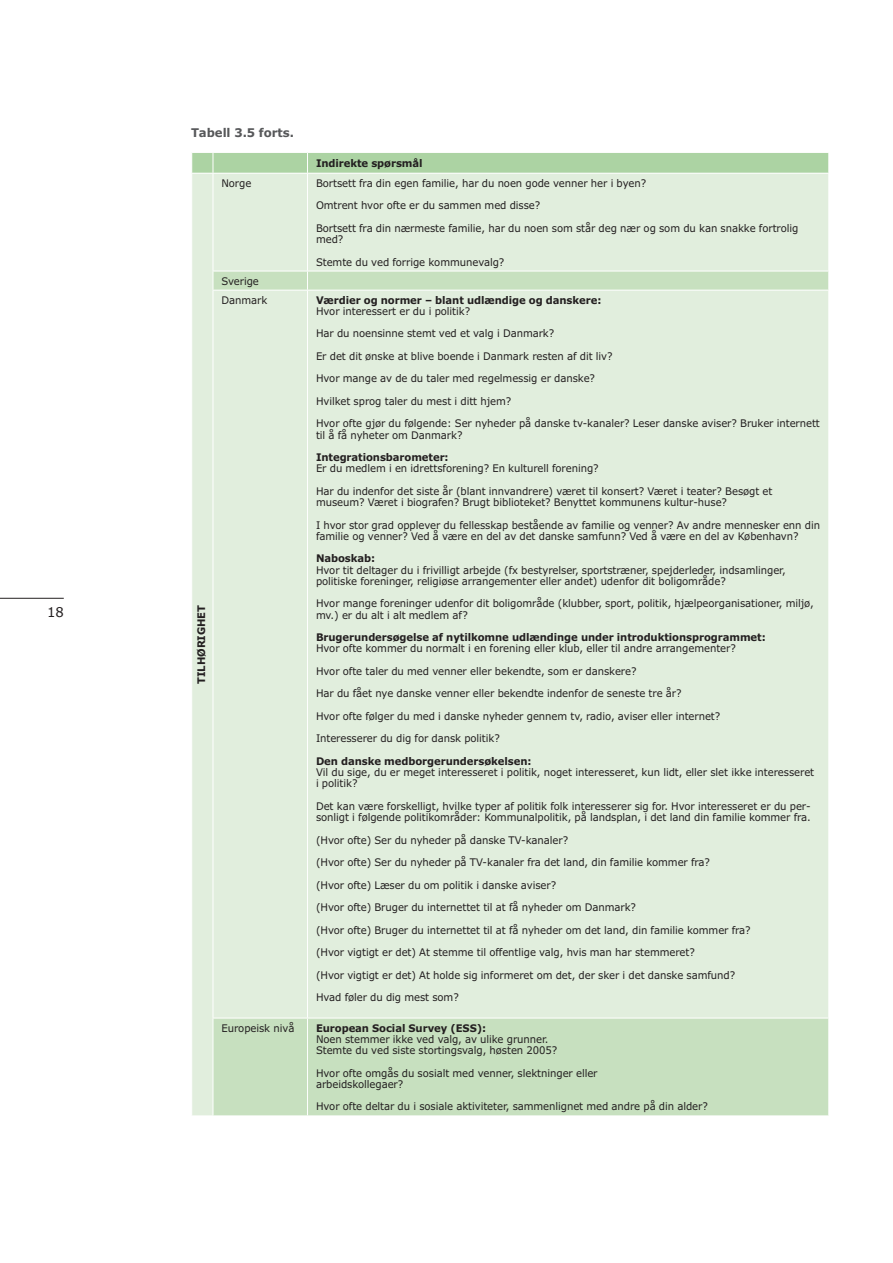
<style>
.page{position:relative;width:893px;height:1263px;background:#fff}
.page>*{position:absolute;margin:0;border:0;box-sizing:border-box;transform-origin:0 0}
.t1{font:13.5px "Verdana";color:#231f20}
.t2{font:700 12px "Verdana";letter-spacing:-.005em;color:#57585a}
.t3{font:10.5px/22.5px "Verdana";letter-spacing:-.01em;color:#231f20;scale:.96 1}
.t4{font:700 10.5px "Verdana";letter-spacing:-.01em;color:#231f20;scale:.96 1}
</style>
<div class="page">
<hr style="left:0;top:598px;width:64px;height:1px;background:#231f20">
<div style="left:192px;top:174px;width:636px;height:941px;background:#e1eedd"></div>
<svg style="left:214px;top:272px;width:614px;height:843px;background:#ddecd8"></svg>
<hr style="left:307px;top:174px;width:1px;height:97px;background:#fff">
<svg style="left:307px;top:272px;width:1px;height:18px"></svg>
<hr style="left:307px;top:290px;width:1px;height:728px;background:#fff">
<hr style="left:307px;top:1018px;width:1px;height:97px;background:#fff">
<svg style="left:192px;top:152px;width:637px;height:21px;background:#b1d5a8"></svg>
<svg style="left:828px;top:272px;width:1px;height:18px"></svg>
<hr style="left:213px;top:271px;width:94px;height:1px;background:#fff">
<hr style="left:307px;top:271px;width:522px;height:1px;background:#fff">
<hr style="left:213px;top:290px;width:94px;height:1px;background:#fff">
<hr style="left:307px;top:290px;width:522px;height:1px;background:#fff">
<hr style="left:213px;top:1018px;width:94px;height:1px;background:#fff">
<hr style="left:307px;top:1018px;width:522px;height:1px;background:#fff">
<hr style="left:213px;top:174px;width:1px;height:97px;background:#fff">
<svg style="left:213px;top:271px;width:1px;height:19px"></svg>
<hr style="left:213px;top:290px;width:1px;height:728px;background:#fff">
<hr style="left:213px;top:1018px;width:1px;height:97px;background:#fff">
<svg style="left:192px;top:1115px;width:21px;height:1px"></svg>
<p class="t1" style="left:47px;top:603px;width:18px">18</p>
<p class="t2" style="left:191px;top:125px;width:105px">Tabell 3.5 forts.</p>
<p class="t4" style="left:316px;top:156px;width:113px">Indirekte spørsmål</p>
<p class="t4" style="left:195px;top:684px;width:82px;rotate:-90deg">Tilhørighet</p>
<p class="t3" style="left:221px;top:171px;width:33px">Norge</p>
<p class="t3" style="left:316px;top:171px;width:504px">Bortsett fra din egen familie, har du noen gode venner her i byen?<br>Omtrent hvor ofte er du sammen med disse?<br>Bortsett fra din nærmeste familie, har du noen som står deg nær og som du kan snakke fortrolig</p>
<p class="t3" style="left:316px;top:228px;width:198px">med?<br>Stemte du ved forrige kommunevalg?</p>
<p class="t3" style="left:221px;top:271px;width:49px;line-height:19px">Sverige<br>Danmark</p>
<p class="t4" style="left:316px;top:293px;width:299px">Værdier og normer – blant udlændige og danskere:</p>
<p class="t3" style="left:316px;top:299px;width:526px">Hvor interessert er du i politik?<br>Har du noensinne stemt ved et valg i Danmark?<br>Er det dit ønske at blive boende i Danmark resten af dit liv?<br>Hvor mange av de du taler med regelmessig er danske?<br>Hvilket sprog taler du mest i ditt hjem?<br>Hvor ofte gjør du følgende: Ser nyheder på danske tv-kanaler? Leser danske aviser? Bruker internett</p>
<p class="t3" style="left:316px;top:423px;width:154px">til å få nyheter om Danmark?</p>
<p class="t4" style="left:316px;top:451px;width:140px">Integrationsbarometer:</p>
<p class="t3" style="left:316px;top:457px;width:477px">Er du medlem i en idrettsforening? En kulturell forening?<br>Har du indenfor det siste år (blant innvandrere) været til konsert? Været i teater? Besøgt et</p>
<p class="t3" style="left:316px;top:491px;width:527px">museum? Været i biografen? Brugt biblioteket? Benyttet kommunens kultur-huse?<br>I hvor stor grad opplever du fellesskap bestående av familie og venner? Av andre mennesker enn din</p>
<p class="t3" style="left:316px;top:524px;width:504px">familie og venner? Ved å være en del av det danske samfunn? Ved å være en del av København?</p>
<p class="t4" style="left:316px;top:552px;width:63px">Naboskab:</p>
<p class="t3" style="left:316px;top:564px;width:491px;line-height:11.2px">Hvor tit deltager du i frivilligt arbejde (fx bestyrelser, sportstræner, spejderleder, indsamlinger, politiske foreninger, religiøse arrangementer eller andet) udenfor dit boligområde?</p>
<p class="t3" style="left:316px;top:598px;width:520px;line-height:11.2px">Hvor mange foreninger udenfor dit boligområde (klubber, sport, politik, hjælpeorganisationer, miljø, mv.) er du alt i alt medlem af?</p>
<p class="t4" style="left:316px;top:631px;width:470px">Brugerundersøgelse af nytilkomne udlændinge under introduktionsprogrammet:</p>
<p class="t3" style="left:316px;top:637px;width:439px">Hvor ofte kommer du normalt i en forening eller klub, eller til andre arrangementer?<br>Hvor ofte taler du med venner eller bekendte, som er danskere?<br>Har du fået nye danske venner eller bekendte indenfor de seneste tre år?<br>Hvor ofte følger du med i danske nyheder gennem tv, radio, aviser eller internet?<br>Interesserer du dig for dansk politik?</p>
<p class="t4" style="left:316px;top:754px;width:226px">Den danske medborgerundersøkelsen:</p>
<p class="t3" style="left:316px;top:766px;width:520px;line-height:11.2px">Vil du sige, du er meget interesseret i politik, noget interesseret, kun lidt, eller slet ikke interesseret i politik?</p>
<p class="t3" style="left:316px;top:800px;width:517px;line-height:11.2px">Det kan være forskelligt, hvilke typer af politik folk interesserer sig for. Hvor interesseret er du per&shy;sonligt i følgende politikområder: Kommunalpolitik, på landsplan, i det land din familie kommer fra.</p>
<p class="t3" style="left:316px;top:828px;width:454px">(Hvor ofte) Ser du nyheder på danske TV-kanaler?<br>(Hvor ofte) Ser du nyheder på TV-kanaler fra det land, din familie kommer fra?<br>(Hvor ofte) Læser du om politik i danske aviser?<br>(Hvor ofte) Bruger du internettet til at få nyheder om Danmark?<br>(Hvor ofte) Bruger du internettet til at få nyheder om det land, din familie kommer fra? (Hvor vigtigt er det) At stemme til offentlige valg, hvis man har stemmeret?<br>(Hvor vigtigt er det) At holde sig informeret om det, der sker i det danske samfund?<br>Hvad føler du dig mest som?</p>
<p class="t3" style="left:221px;top:1016px;width:77px">Europeisk nivå</p>
<p class="t4" style="left:316px;top:1021px;width:179px">European Social Survey (ESS):</p>
<p class="t3" style="left:316px;top:1033px;width:253px;line-height:11.2px">Noen stemmer ikke ved valg, av ulike grunner.<br>Stemte du ved siste stortingsvalg, høsten 2005?</p>
<p class="t3" style="left:316px;top:1067px;width:295px;line-height:11.2px">Hvor ofte omgås du sosialt med venner, slektninger eller arbeidskollegaer?</p>
<p class="t3" style="left:316px;top:1095px;width:410px">Hvor ofte deltar du i sosiale aktiviteter, sammenlignet med andre på din alder?</p>
</div>
